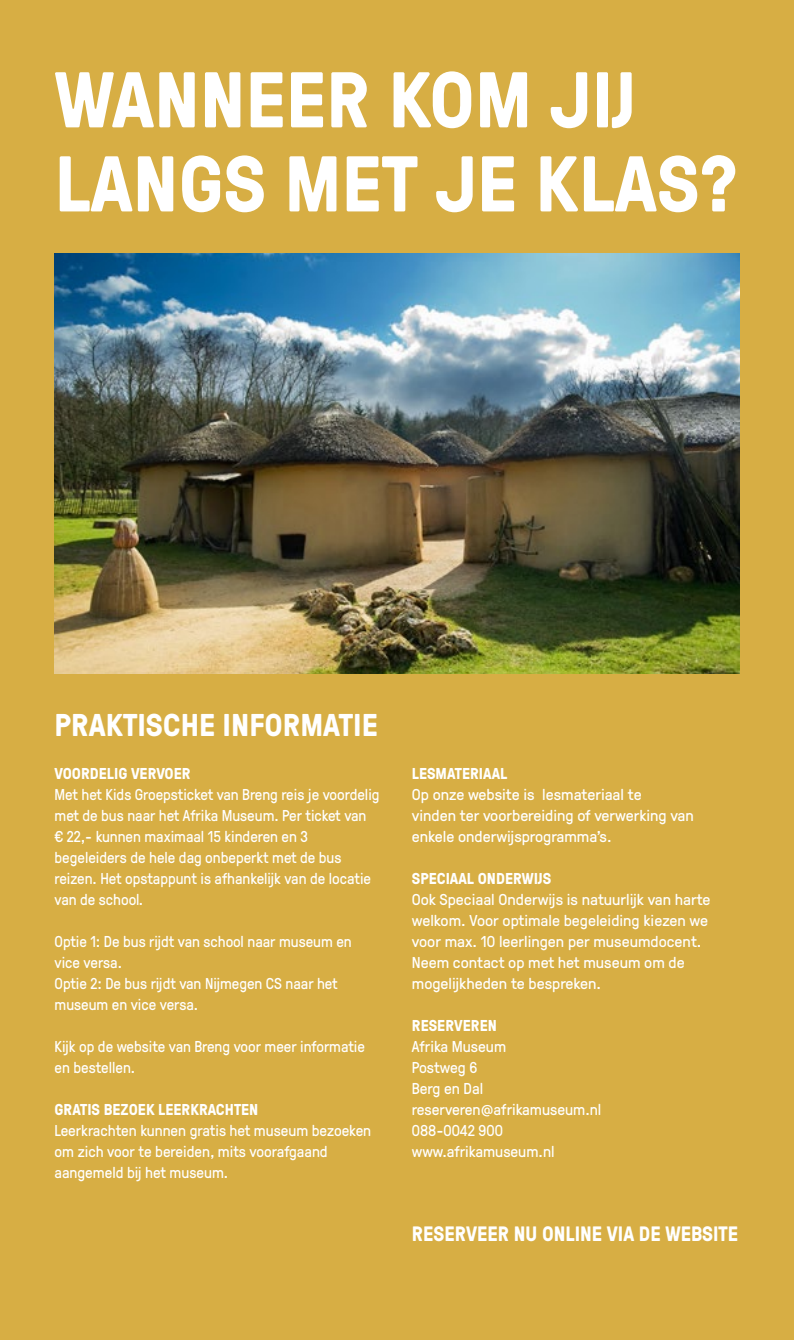
<style>
.page{position:relative;width:794px;height:1340px;background:#fff}
.page>*{position:absolute;margin:0;border:0;box-sizing:border-box;transform-origin:0 0}
.t1{font:700 78.75px/84px "GT Pressura";color:#fff}
.t2{font:700 31.5px "GT Pressura";color:#fff}
.t3{font:700 20.82px "GT Pressura";color:#fff}
.t4{font:15.75px/21px "GT Pressura";color:#fff}
.t5{font:700 15.75px "GT Pressura";color:#fff}
</style>
<div class="page">
<div style="left:0;top:0;width:794px;height:1339px;background:#d7ae44"></div>
<img style="left:55px;top:253px;width:684px;height:420px">
<h1 class="t1" style="left:55px;top:55px;width:684px">WANNEER KOM JIJ<br>LANGS MET JE KLAS?</h1>
<h2 class="t2" style="left:55px;top:702px;width:325px">PRAKTISCHE INFORMATIE</h2>
<p class="t5" style="left:55px;top:761px;width:138px">VOORDELIG VERVOER</p>
<p class="t4" style="left:55px;top:782px;width:326px">Met het Kids Groepsticket van Breng reis je voordelig met de bus naar het Afrika Museum. Per ticket van<br>€ 22,- kunnen maximaal 15 kinderen en 3 begeleiders de hele dag onbeperkt met de bus reizen. Het opstappunt is afhankelijk van de locatie van de school.</p>
<p class="t4" style="left:55px;top:929px;width:299px">Optie 1: De bus rijdt van school naar museum en vice versa.<br>Optie 2: De bus rijdt van Nijmegen CS naar het museum en vice versa.</p>
<p class="t4" style="left:55px;top:1034px;width:312px">Kijk op de website van Breng voor meer informatie en bestellen.</p>
<p class="t5" style="left:55px;top:1097px;width:205px">GRATIS BEZOEK LEERKRACHTEN</p>
<p class="t4" style="left:55px;top:1118px;width:318px">Leerkrachten kunnen gratis het museum bezoeken om zich voor te bereiden, mits voorafgaand aangemeld bij het museum.</p>
<p class="t5" style="left:412px;top:761px;width:97px">LESMATERIAAL</p>
<p class="t4" style="left:412px;top:782px;width:283px">Op onze website is lesmateriaal te<br>vinden ter voorbereiding of verwerking van enkele onderwijsprogramma’s.</p>
<p class="t5" style="left:412px;top:866px;width:141px">SPECIAAL ONDERWIJS</p>
<p class="t4" style="left:412px;top:887px;width:300px">Ook Speciaal Onderwijs is natuurlijk van harte welkom. Voor optimale begeleiding kiezen we voor max. 10 leerlingen per museumdocent.<br>Neem contact op met het museum om de mogelijkheden te bespreken.</p>
<p class="t5" style="left:412px;top:1013px;width:87px">RESERVEREN</p>
<p class="t4" style="left:412px;top:1034px;width:191px">Afrika Museum<br>Postweg 6<br>Berg en Dal reserveren@afrikamuseum.nl<br>088-0042 900 www.afrikamuseum.nl</p>
<h3 class="t3" style="left:412px;top:1218px;width:328px">RESERVEER NU ONLINE VIA DE WEBSITE</h3>
</div>
